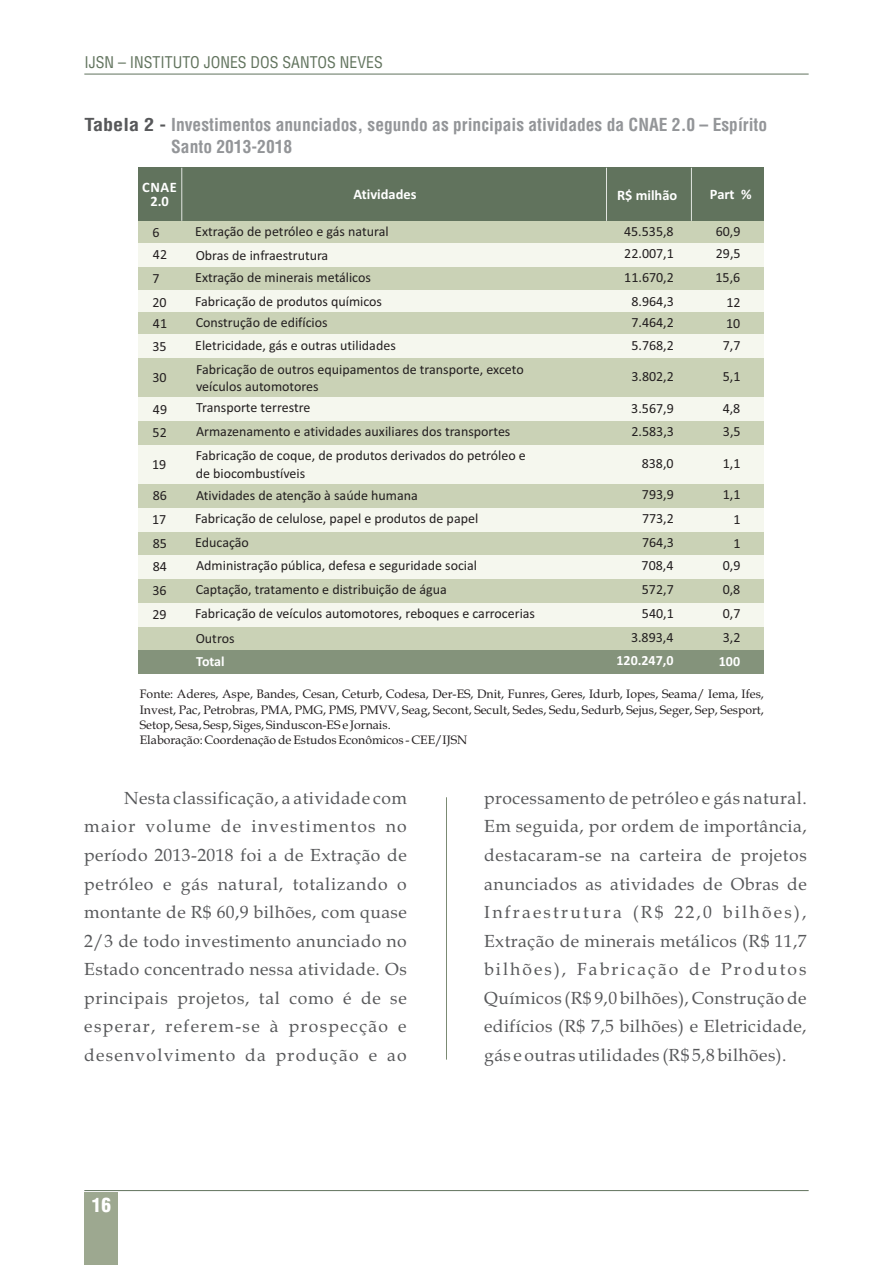
<style>
.page{position:relative;width:893px;height:1265px;background:#fff}
.page>*{position:absolute;margin:0;border:0;box-sizing:border-box;transform-origin:0 0}
.t1{font:900 condensed 19.25px "Helvetica LT";color:#fff}
.t2{font:17.5px/28.5px "Book Antiqua";letter-spacing:.05em;color:#57585a;text-align:justify}
.t3{font:700 condensed 17.5px/21.7px "Helvetica LT";color:#939598}
.t4{font:condensed 15.75px "Helvetica LT";color:#61735d}
.t5{font:700 14.35px/13.8px "Calibri";color:#fff;text-align:center}
.t6{font:14px/17.2px "Calibri";color:#231f20}
.t7{font:700 14px "Calibri";color:#fff}
.t8{font:12.25px/15.2px "Book Antiqua";color:#231f20}
.s1{color:#57585a}
</style>
<div class="page">
<hr style="left:84px;top:1190px;width:725px;height:1px;background:#61735d">
<div style="left:84px;top:1192px;width:34px;height:73px;background:#9da890"></div>
<hr style="left:84px;top:74px;width:725px;height:1px;background:#61735d">
<hr style="left:446px;top:797px;width:1px;height:263px;background:#7b8a73">
<div style="left:138px;top:221px;width:626px;height:23px;background:#cad2b6"></div>
<div style="left:138px;top:532px;width:626px;height:24px;background:#cad2b6"></div>
<div style="left:138px;top:627px;width:626px;height:23px;background:#cad2b6"></div>
<div style="left:138px;top:243px;width:626px;height:24px;background:#f5f7ee"></div>
<div style="left:138px;top:267px;width:626px;height:24px;background:#cad2b6"></div>
<div style="left:138px;top:290px;width:626px;height:24px;background:#f5f7ee"></div>
<div style="left:138px;top:312px;width:626px;height:24px;background:#cad2b6"></div>
<div style="left:138px;top:334px;width:626px;height:24px;background:#f5f7ee"></div>
<div style="left:138px;top:358px;width:626px;height:39px;background:#cad2b6"></div>
<div style="left:138px;top:397px;width:626px;height:24px;background:#f5f7ee"></div>
<div style="left:138px;top:421px;width:626px;height:24px;background:#cad2b6"></div>
<div style="left:138px;top:445px;width:626px;height:38px;background:#f5f7ee"></div>
<div style="left:138px;top:508px;width:626px;height:24px;background:#f5f7ee"></div>
<div style="left:138px;top:603px;width:626px;height:23px;background:#f5f7ee"></div>
<div style="left:138px;top:555px;width:626px;height:24px;background:#f5f7ee"></div>
<div style="left:138px;top:650px;width:626px;height:23px;background:#84937b"></div>
<div style="left:138px;top:484px;width:626px;height:24px;background:#cad2b6"></div>
<div style="left:138px;top:579px;width:626px;height:24px;background:#cad2b6"></div>
<div style="left:138px;top:168px;width:626px;height:53px;background:#61735d"></div>
<hr style="left:182px;top:168px;width:1px;height:53px;background:#fff">
<hr style="left:606px;top:168px;width:1px;height:53px;background:#fff">
<hr style="left:691px;top:168px;width:1px;height:53px;background:#fff">
<p class="t4" style="left:84px;top:57px;width:300px">IJSN – INSTITUTO JONES DOS SANTOS NEVES</p>
<p class="t3" style="left:171px;top:116px;width:597px;text-indent:-87px"><span class="s1">Tabela 2 -</span> Investimentos anunciados, segundo as principais atividades da CNAE 2.0 – Espírito<br>Santo 2013-2018</p>
<p class="t5" style="left:617px;top:189px;width:62px">R$ milhão</p>
<p class="t5" style="left:710px;top:188px;width:43px">Part %</p>
<p class="t5" style="left:142px;top:181px;width:36px">CNAE<br>2.0</p>
<p class="t5" style="left:354px;top:189px;width:64px">Atividades</p>
<p class="t6" style="left:153px;top:225px;width:9px">6</p>
<p class="t6" style="left:195px;top:224px;width:195px">Extração de petróleo e gás natural</p>
<p class="t6" style="left:624px;top:224px;width:51px">45.535,8</p>
<p class="t6" style="left:716px;top:224px;width:26px">60,9</p>
<p class="t6" style="left:153px;top:247px;width:16px">42</p>
<p class="t6" style="left:196px;top:248px;width:134px">Obras de infraestrutura</p>
<p class="t6" style="left:624px;top:246px;width:51px">22.007,1</p>
<p class="t6" style="left:716px;top:246px;width:26px">29,5</p>
<p class="t6" style="left:153px;top:271px;width:9px">7</p>
<p class="t6" style="left:195px;top:270px;width:177px">Extração de minerais metálicos</p>
<p class="t6" style="left:624px;top:270px;width:51px">11.670,2</p>
<p class="t6" style="left:715px;top:270px;width:26px">15,6</p>
<p class="t6" style="left:152px;top:294px;width:16px">20</p>
<p class="t6" style="left:195px;top:294px;width:188px">Fabricação de produtos químicos</p>
<p class="t6" style="left:631px;top:294px;width:44px">8.964,3</p>
<p class="t6" style="left:726px;top:294px;width:16px">12</p>
<p class="t6" style="left:153px;top:316px;width:16px">41</p>
<p class="t6" style="left:196px;top:315px;width:134px">Construção de edifícios</p>
<p class="t6" style="left:631px;top:315px;width:44px">7.464,2</p>
<p class="t6" style="left:726px;top:316px;width:16px">10</p>
<p class="t6" style="left:153px;top:339px;width:16px">35</p>
<p class="t6" style="left:195px;top:338px;width:202px">Eletricidade, gás e outras utilidades</p>
<p class="t6" style="left:631px;top:338px;width:44px">5.768,2</p>
<p class="t6" style="left:723px;top:338px;width:19px">7,7</p>
<p class="t6" style="left:153px;top:370px;width:16px">30</p>
<p class="t6" style="left:196px;top:362px;width:329px">Fabricação de outros equipamentos de transporte, exceto veículos automotores</p>
<p class="t6" style="left:631px;top:369px;width:44px">3.802,2</p>
<p class="t6" style="left:723px;top:369px;width:19px">5,1</p>
<p class="t6" style="left:153px;top:402px;width:16px">49</p>
<p class="t6" style="left:196px;top:400px;width:116px">Transporte terrestre</p>
<p class="t6" style="left:631px;top:401px;width:44px">3.567,9</p>
<p class="t6" style="left:723px;top:401px;width:19px">4,8</p>
<p class="t6" style="left:153px;top:425px;width:16px">52</p>
<p class="t6" style="left:196px;top:424px;width:316px">Armazenamento e atividades auxiliares dos transportes</p>
<p class="t6" style="left:631px;top:424px;width:44px">2.583,3</p>
<p class="t6" style="left:723px;top:424px;width:19px">3,5</p>
<p class="t6" style="left:152px;top:457px;width:16px">19</p>
<p class="t6" style="left:196px;top:448px;width:332px">Fabricação de coque, de produtos derivados do petróleo e de biocombustíveis</p>
<p class="t6" style="left:642px;top:456px;width:33px">838,0</p>
<p class="t6" style="left:723px;top:456px;width:19px">1,1</p>
<p class="t6" style="left:153px;top:488px;width:16px">86</p>
<p class="t6" style="left:196px;top:487px;width:223px">Atividades de atenção à saúde humana</p>
<p class="t6" style="left:642px;top:487px;width:33px">793,9</p>
<p class="t6" style="left:723px;top:487px;width:19px">1,1</p>
<p class="t6" style="left:152px;top:512px;width:16px">17</p>
<p class="t6" style="left:195px;top:511px;width:285px">Fabricação de celulose, papel e produtos de papel</p>
<p class="t6" style="left:642px;top:511px;width:33px">773,2</p>
<p class="t6" style="left:733px;top:512px;width:9px">1</p>
<p class="t6" style="left:153px;top:536px;width:16px">85</p>
<p class="t6" style="left:195px;top:535px;width:55px">Educação</p>
<p class="t6" style="left:642px;top:535px;width:33px">764,3</p>
<p class="t6" style="left:733px;top:536px;width:9px">1</p>
<p class="t6" style="left:153px;top:559px;width:16px">84</p>
<p class="t6" style="left:196px;top:558px;width:282px">Administração pública, defesa e seguridade social</p>
<p class="t6" style="left:642px;top:558px;width:33px">708,4</p>
<p class="t6" style="left:723px;top:558px;width:19px">0,9</p>
<p class="t6" style="left:153px;top:583px;width:16px">36</p>
<p class="t6" style="left:196px;top:582px;width:253px">Captação, tratamento e distribuição de água</p>
<p class="t6" style="left:642px;top:582px;width:33px">572,7</p>
<p class="t6" style="left:723px;top:582px;width:19px">0,8</p>
<p class="t6" style="left:152px;top:607px;width:16px">29</p>
<p class="t6" style="left:195px;top:606px;width:341px">Fabricação de veículos automotores, reboques e carrocerias</p>
<p class="t6" style="left:642px;top:606px;width:33px">540,1</p>
<p class="t6" style="left:723px;top:606px;width:19px">0,7</p>
<p class="t6" style="left:196px;top:631px;width:40px">Outros</p>
<p class="t6" style="left:631px;top:630px;width:44px">3.893,4</p>
<p class="t6" style="left:723px;top:630px;width:19px">3,2</p>
<p class="t7" style="left:196px;top:656px;width:30px">Total</p>
<p class="t7" style="left:616px;top:655px;width:59px">120.247,0</p>
<p class="t7" style="left:719px;top:656px;width:23px">100</p>
<p class="t8" style="left:140px;top:688px;width:626px">Fonte: Aderes, Aspe, Bandes, Cesan, Ceturb, Codesa, Der-ES, Dnit, Funres, Geres, Idurb, Iopes, Seama/ Iema, Ifes, Invest, Pac, Petrobras, PMA, PMG, PMS, PMVV, Seag, Secont, Secult, Sedes, Sedu, Sedurb, Sejus, Seger, Sep, Sesport, Setop, Sesa, Sesp, Siges, Sinduscon-ES e Jornais.<br>Elaboração: Coordenação de Estudos Econômicos - CEE/IJSN</p>
<p class="t2" style="left:84px;top:786px;width:324px;text-indent:40px">Nesta classificação, a atividade com maior volume de investimentos no período 2013-2018 foi a de Extração de petróleo e gás natural, totalizando o montante de R$ 60,9 bilhões, com quase 2/3 de todo investimento anunciado no Estado concentrado nessa atividade. Os principais projetos, tal como é de se esperar, referem-se à prospecção e desenvolvimento da produção e ao</p>
<p class="t2" style="left:484px;top:786px;width:324px">processamento de petróleo e gás natural.<br>Em seguida, por ordem de importância, destacaram-se na carteira de projetos anunciados as atividades de Obras de Infraestrutura (R$ 22,0 bilhões), Extração de minerais metálicos (R$ 11,7 bilhões), Fabricação de Produtos Químicos (R$ 9,0 bilhões), Construção de edifícios (R$ 7,5 bilhões) e Eletricidade, gás e outras utilidades (R$ 5,8 bilhões).</p>
<h1 class="t1" style="left:92px;top:1197px;width:21px">16</h1>
</div>
